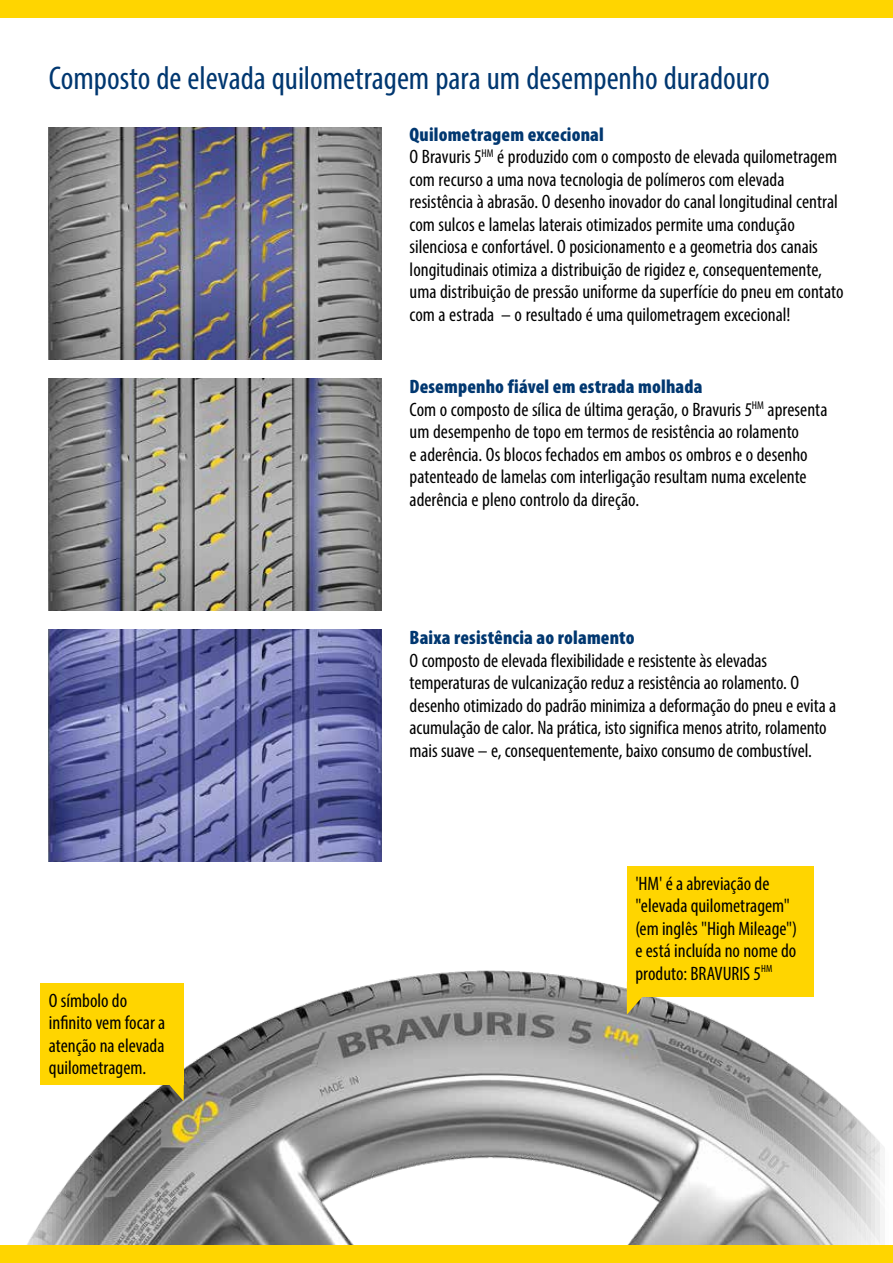
<style>
.page{position:relative;width:893px;height:1263px;background:#fff}
.page>*{position:absolute;margin:0;border:0;box-sizing:border-box;transform-origin:0 0}
.t1{font:condensed 33px "Myriad Pro";color:#003770}
.t2{font:condensed 19.5px/22.5px "Myriad Pro";color:#000}
.t3{font:900 condensed 19.5px "Myriad Pro";letter-spacing:.01em;color:#003770}
.s1{font-weight:900;color:#003770}
</style>
<div class="page">
<img style="left:0;top:957px;width:893px;height:289px">
<div style="left:0;top:1246px;width:893px;height:17px;background:#ffd500"></div>
<div style="left:0;top:0;width:893px;height:17px;background:#ffd500"></div>
<img style="left:49px;top:128px;width:333px;height:231px">
<img style="left:49px;top:378px;width:333px;height:232px">
<img style="left:49px;top:629px;width:333px;height:232px">
<svg style="left:627px;top:997px;width:29px;height:18px"></svg>
<div style="left:627px;top:867px;width:186px;height:130px;background:#ffd500"></div>
<svg style="left:155px;top:1085px;width:29px;height:16px"></svg>
<div style="left:40px;top:984px;width:144px;height:101px;background:#ffd500"></div>
<h1 class="t1" style="left:49px;top:58px;width:722px">Composto de elevada quilometragem para um desempenho duradouro</h1>
<p class="t2" style="left:410px;top:123px;width:435px"><span class="s1">Quilometragem excecional<br></span>O Bravuris 5<sup>HM</sup> é produzido com o composto de elevada quilometragem com recurso a uma nova tecnologia de polímeros com elevada resistência à abrasão. O desenho inovador do canal longitudinal central com sulcos e lamelas laterais otimizados permite uma condução silenciosa e confortável. O posicionamento e a geometria dos canais longitudinais otimiza a distribuição de rigidez e, consequentemente, uma distribuição de pressão uniforme da superfície do pneu em contato com a estrada – o resultado é uma quilometragem excecional!</p>
<p class="t2" style="left:410px;top:375px;width:419px"><span class="s1">Desempenho fiável em estrada molhada<br></span>Com o composto de sílica de última geração, o Bravuris 5<sup>HM</sup> apresenta um desempenho de topo em termos de resistência ao rolamento<br>e aderência. Os blocos fechados em ambos os ombros e o desenho patenteado de lamelas com interligação resultam numa excelente aderência e pleno controlo da direção.</p>
<p class="t3" style="left:410px;top:625px;width:226px">Baixa resistência ao rolamento</p>
<p class="t2" style="left:410px;top:649px;width:428px">O composto de elevada flexibilidade e resistente às elevadas temperaturas de vulcanização reduz a resistência ao rolamento. O desenho otimizado do padrão minimiza a deformação do pneu e evita a acumulação de calor. Na prática, isto significa menos atrito, rolamento mais suave – e, consequentemente, baixo consumo de combustível.</p>
<p class="t2" style="left:49px;top:989px;width:118px">O símbolo do infinito vem focar a atenção na elevada quilometragem.</p>
<p class="t2" style="left:635px;top:872px;width:163px">'HM' é a abreviação de "elevada quilometragem" (em inglês "High Mileage") e está incluída no nome do produto: BRAVURIS 5<sup>HM</sup></p>
</div>
